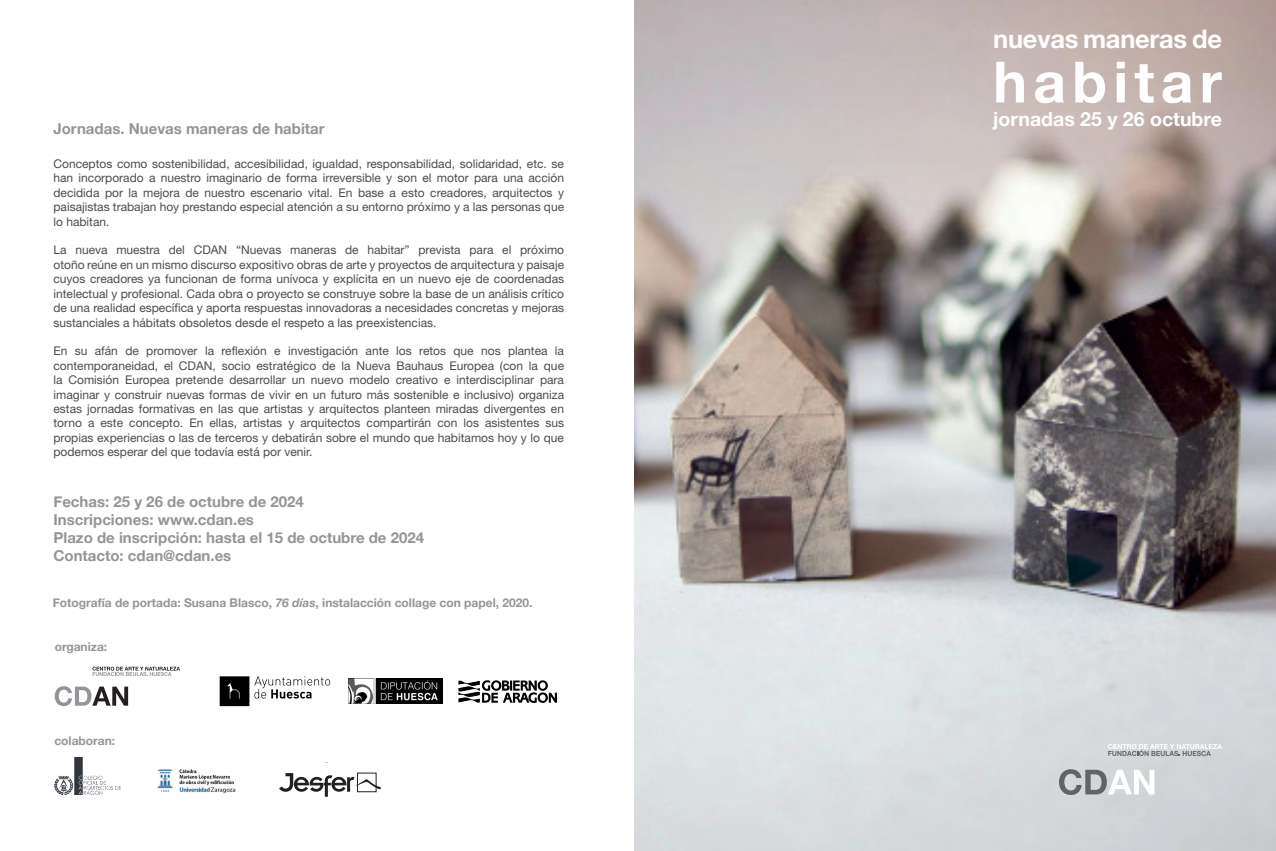
<style>
.page{position:relative;width:1276px;height:851px;background:#fff}
.page>*{position:absolute;margin:0;border:0;box-sizing:border-box;transform-origin:0 0}
.t1{font:700 57px "Helvetica Neue";letter-spacing:.11em;color:#fff}
.t2{font:700 25.5px "Helvetica Neue";letter-spacing:-.01em;color:#fff}
.t3{font:700 19.5px "Helvetica Neue";color:#fff}
.t4{font:700 15px/18px "Helvetica Neue";color:#939598}
.t5{font:12px/14.4px "Helvetica Neue";color:#4b4c4d;text-align:justify}
.t6{font:700 12px "Helvetica Neue";color:#939598}
.s1{font-style:italic}
</style>
<div class="page">
<img style="left:635px;top:0;width:641px;height:850px">
<svg style="left:1059px;top:769px;width:95px;height:25px"></svg>
<svg style="left:1108px;top:743px;width:114px;height:13px"></svg>
<svg style="left:220px;top:676px;width:110px;height:30px"></svg>
<img style="left:348px;top:678px;width:94px;height:25px">
<img style="left:458px;top:680px;width:99px;height:23px">
<svg style="left:55px;top:686px;width:73px;height:20px"></svg>
<svg style="left:92px;top:666px;width:88px;height:10px"></svg>
<img style="left:54px;top:757px;width:67px;height:37px">
<svg style="left:279px;top:773px;width:102px;height:23px"></svg>
<img style="left:157px;top:769px;width:79px;height:25px">
<p class="t4" style="left:53px;top:119px;width:273px">Jornadas. Nuevas maneras de habitar</p>
<p class="t5" style="left:53px;top:156px;width:512px">Conceptos como sostenibilidad, accesibilidad, igualdad, responsabilidad, solidaridad, etc. se han incorporado a nuestro imaginario de forma irreversible y son el motor para una acción decidida por la mejora de nuestro escenario vital. En base a esto creadores, arquitectos y paisajistas trabajan hoy prestando especial atención a su entorno próximo y a las personas que lo habitan.</p>
<p class="t5" style="left:53px;top:243px;width:512px">La nueva muestra del CDAN “Nuevas maneras de habitar” prevista para el próximo otoño reúne en un mismo discurso expositivo obras de arte y proyectos de arquitectura y paisaje cuyos creadores ya funcionan de forma unívoca y explícita en un nuevo eje de coordenadas intelectual y profesional. Cada obra o proyecto se construye sobre la base de un análisis crítico de una realidad específica y aporta respuestas innovadoras a necesidades concretas y mejoras sustanciales a hábitats obsoletos desde el respeto a las preexistencias.</p>
<p class="t5" style="left:53px;top:343px;width:512px">En su afán de promover la reflexión e investigación ante los retos que nos plantea la contemporaneidad, el CDAN, socio estratégico de la Nueva Bauhaus Europea (con la que la Comisión Europea pretende desarrollar un nuevo modelo creativo e interdisciplinar para imaginar y construir nuevas formas de vivir en un futuro más sostenible e inclusivo) organiza estas jornadas formativas en las que artistas y arquitectos planteen miradas divergentes en torno a este concepto. En ellas, artistas y arquitectos compartirán con los asistentes sus propias experiencias o las de terceros y debatirán sobre el mundo que habitamos hoy y lo que podemos esperar del que todavía está por venir.</p>
<p class="t4" style="left:53px;top:492px;width:372px">Fechas: 25 y 26 de octubre de 2024<br>Inscripciones: www.cdan.es<br>Plazo de inscripción: hasta el 15 de octubre de 2024<br>Contacto: cdan@cdan.es</p>
<p class="t6" style="left:53px;top:595px;width:481px">Fotografía de portada: Susana Blasco, <span class="s1">76 días</span>, instalacción collage con papel, 2020.</p>
<p class="t6" style="left:55px;top:639px;width:54px">organiza:</p>
<p class="t6" style="left:54px;top:733px;width:62px">colaboran:</p>
<h2 class="t2" style="left:993px;top:24px;width:230px">nuevas maneras de</h2>
<h1 class="t1" style="left:993px;top:47px;width:230px">habitar</h1>
<h3 class="t3" style="left:993px;top:107px;width:230px">jornadas 25 y 26 octubre</h3>
</div>
